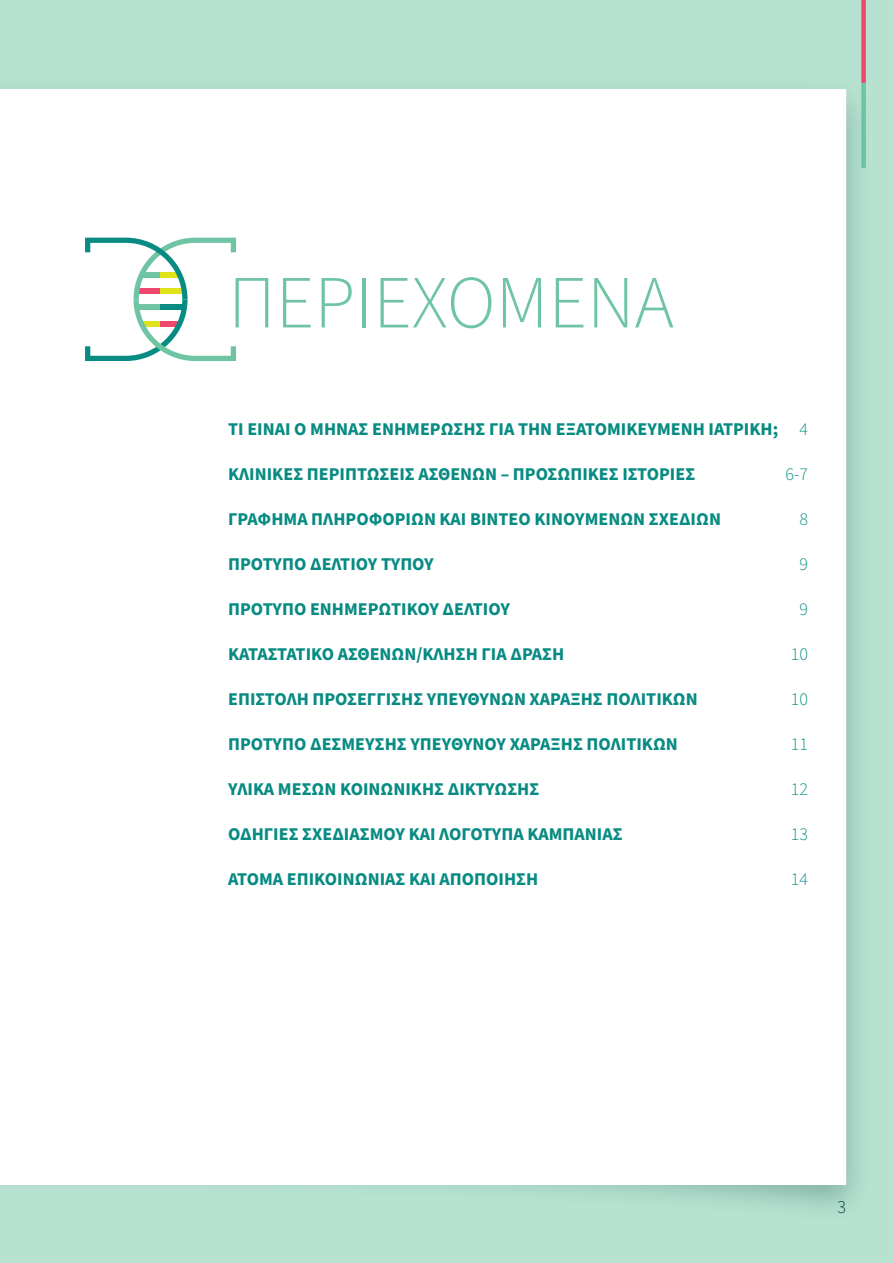
<style>
.page{position:relative;width:893px;height:1263px;background:#b7e2d1}
.page>*{position:absolute;margin:0;border:0;box-sizing:border-box;transform-origin:0 0}
.t1{font:300 75px "Source Sans Pro";color:#6fc5a3}
.t2{font:700 18px "Source Sans Pro";color:#078b82}
.t3{font:300 18px "Source Sans Pro";color:#078b82}
.t4{font:300 18px "Source Sans Pro";color:#003f39}
.s1{font-weight:300}
</style>
<div class="page">
<div style="left:861px;top:0;width:5px;height:83px;background:#ef486f"></div>
<div style="left:0;top:76px;width:874px;height:1149px;background:#003f39;opacity:.3"></div>
<div style="left:0;top:89px;width:846px;height:1095px;background:#fff"></div>
<svg style="left:85px;top:238px;width:151px;height:123px"></svg>
<h1 class="t1" style="left:228px;top:252px;width:447px">ΠΕΡΙΕΧΟΜΕΝΑ</h1>
<p class="t2" style="left:228px;top:416px;width:581px">ΤΙ ΕΙΝΑΙ Ο ΜΗΝΑΣ ΕΝΗΜΕΡΩΣΗΣ ΓΙΑ ΤΗΝ ΕΞΑΤΟΜΙΚΕΥΜΕΝΗ ΙΑΤΡΙΚΗ; <span class="s1">4</span></p>
<p class="t2" style="left:228px;top:461px;width:469px">ΚΛΙΝΙΚΕΣ ΠΕΡΙΠΤΩΣΕΙΣ ΑΣΘΕΝΩΝ – ΠΡΟΣΩΠΙΚΕΣ ΙΣΤΟΡΙΕΣ</p>
<p class="t3" style="left:785px;top:461px;width:24px">6-7</p>
<p class="t2" style="left:228px;top:506px;width:494px">ΓΡΑΦΗΜΑ ΠΛΗΡΟΦΟΡΙΩΝ ΚΑΙ ΒΙΝΤΕΟ ΚΙΝΟΥΜΕΝΩΝ ΣΧΕΔΙΩΝ</p>
<p class="t3" style="left:799px;top:506px;width:10px">8</p>
<p class="t2" style="left:228px;top:551px;width:207px">ΠΡΟΤΥΠΟ ΔΕΛΤΙΟΥ ΤΥΠΟΥ</p>
<p class="t3" style="left:799px;top:551px;width:10px">9</p>
<p class="t2" style="left:228px;top:596px;width:283px">ΠΡΟΤΥΠΟ ΕΝΗΜΕΡΩΤΙΚΟΥ ΔΕΛΤΙΟΥ</p>
<p class="t3" style="left:799px;top:596px;width:10px">9</p>
<p class="t2" style="left:228px;top:641px;width:338px">ΚΑΤΑΣΤΑΤΙΚΟ ΑΣΘΕΝΩΝ/ΚΛΗΣΗ ΓΙΑ ΔΡΑΣΗ</p>
<p class="t3" style="left:791px;top:641px;width:19px">10</p>
<p class="t2" style="left:228px;top:686px;width:471px">ΕΠΙΣΤΟΛΗ ΠΡΟΣΕΓΓΙΣΗΣ ΥΠΕΥΘΥΝΩΝ ΧΑΡΑΞΗΣ ΠΟΛΙΤΙΚΩΝ</p>
<p class="t3" style="left:791px;top:686px;width:19px">10</p>
<p class="t2" style="left:228px;top:731px;width:451px">ΠΡΟΤΥΠΟ ΔΕΣΜΕΥΣΗΣ ΥΠΕΥΘΥΝΟΥ ΧΑΡΑΞΗΣ ΠΟΛΙΤΙΚΩΝ</p>
<p class="t3" style="left:791px;top:731px;width:19px">11</p>
<p class="t2" style="left:228px;top:776px;width:313px">ΥΛΙΚΑ ΜΕΣΩΝ ΚΟΙΝΩΝΙΚΗΣ ΔΙΚΤΥΩΣΗΣ</p>
<p class="t3" style="left:791px;top:776px;width:19px">12</p>
<p class="t2" style="left:228px;top:821px;width:396px">ΟΔΗΓΙΕΣ ΣΧΕΔΙΑΣΜΟΥ ΚΑΙ ΛΟΓΟΤΥΠΑ ΚΑΜΠΑΝΙΑΣ</p>
<p class="t3" style="left:791px;top:821px;width:19px">13</p>
<p class="t2" style="left:228px;top:866px;width:312px">ΑΤΟΜΑ ΕΠΙΚΟΙΝΩΝΙΑΣ ΚΑΙ ΑΠΟΠΟΙΗΣΗ</p>
<p class="t3" style="left:791px;top:866px;width:19px">14</p>
<p class="t4" style="left:838px;top:1195px;width:10px">3</p>
</div>
